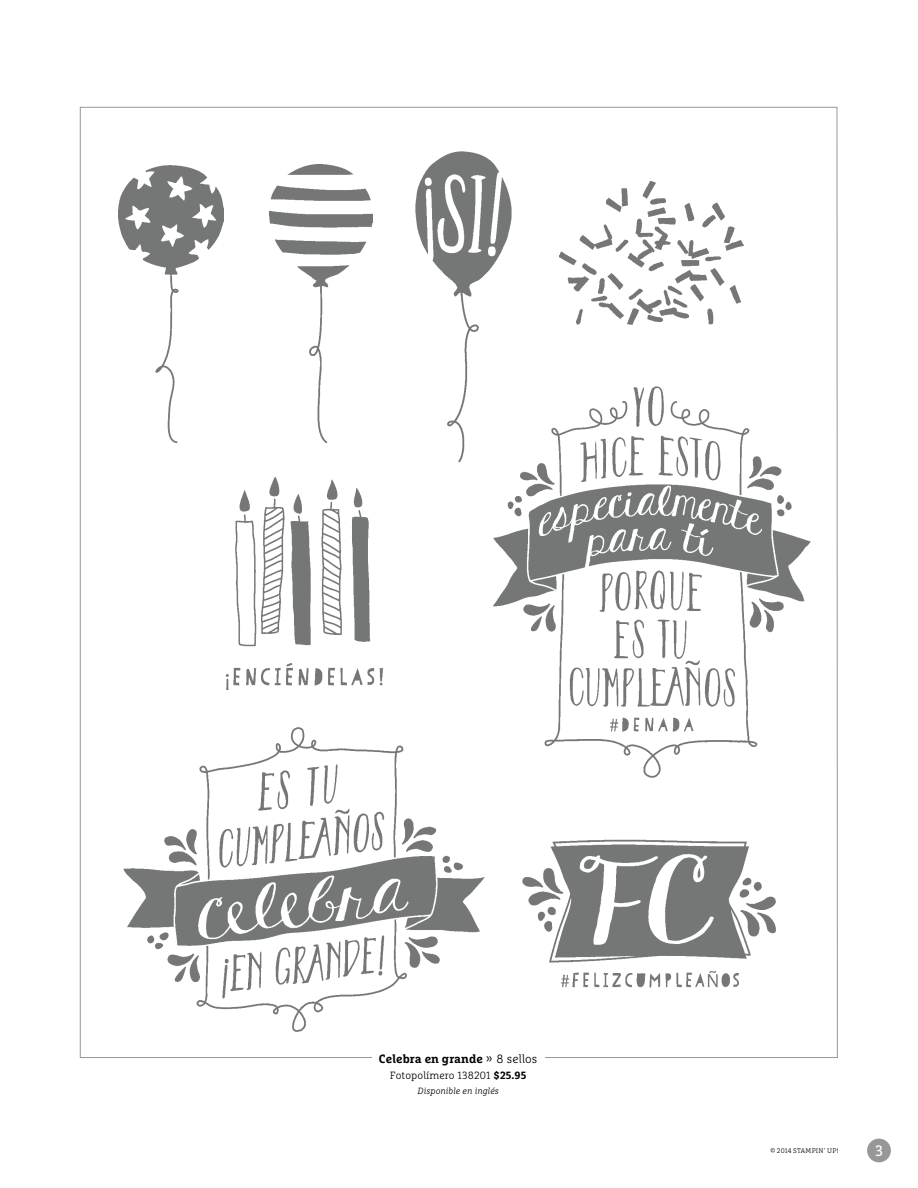
<style>
.page{position:relative;width:918px;height:1188px;background:#fff}
.page>*{position:absolute;margin:0;border:0;box-sizing:border-box;transform-origin:0 0}
.t1{font:15px "Marselis Slab Pro";color:#fff}
.t2{font:700 12px "Marselis Slab Pro";letter-spacing:.01em;color:#000}
.t3{font:300 10.5px "Marselis Slab Pro";letter-spacing:.01em;color:#000}
.t4{font:italic 300 9px "Marselis Slab Pro";letter-spacing:.01em;color:#000}
.t5{font:300 6.75px "Marselis Slab Pro";letter-spacing:.03em;color:#000}
.s1{font-weight:300}
.s2{font-weight:700}
</style>
<div class="page">
<div style="left:867px;top:1139px;width:24px;height:23px;background:#969797;border-radius:50%"></div>
<img style="left:119px;top:165px;width:105px;height:278px">
<img style="left:270px;top:165px;width:102px;height:278px">
<img style="left:560px;top:181px;width:184px;height:143px">
<img style="left:225px;top:477px;width:159px;height:213px">
<img style="left:522px;top:839px;width:254px;height:149px">
<img style="left:415px;top:151px;width:97px;height:312px">
<img style="left:123px;top:727px;width:362px;height:305px">
<img style="left:490px;top:381px;width:321px;height:397px">
<p class="t2" style="left:379px;top:1051px;width:160px">Celebra en grande <span class="s1">» 8 sellos</span></p>
<p class="t3" style="left:390px;top:1069px;width:138px">Fotopolímero 138201 <span class="s2">$25.95</span></p>
<p class="t4" style="left:418px;top:1085px;width:83px">Disponible en inglés</p>
<p class="t5" style="left:770px;top:1147px;width:70px">© 2014 STAMPIN’ UP!</p>
<h1 class="t1" style="left:875px;top:1141px;width:9px">3</h1>
</div>
